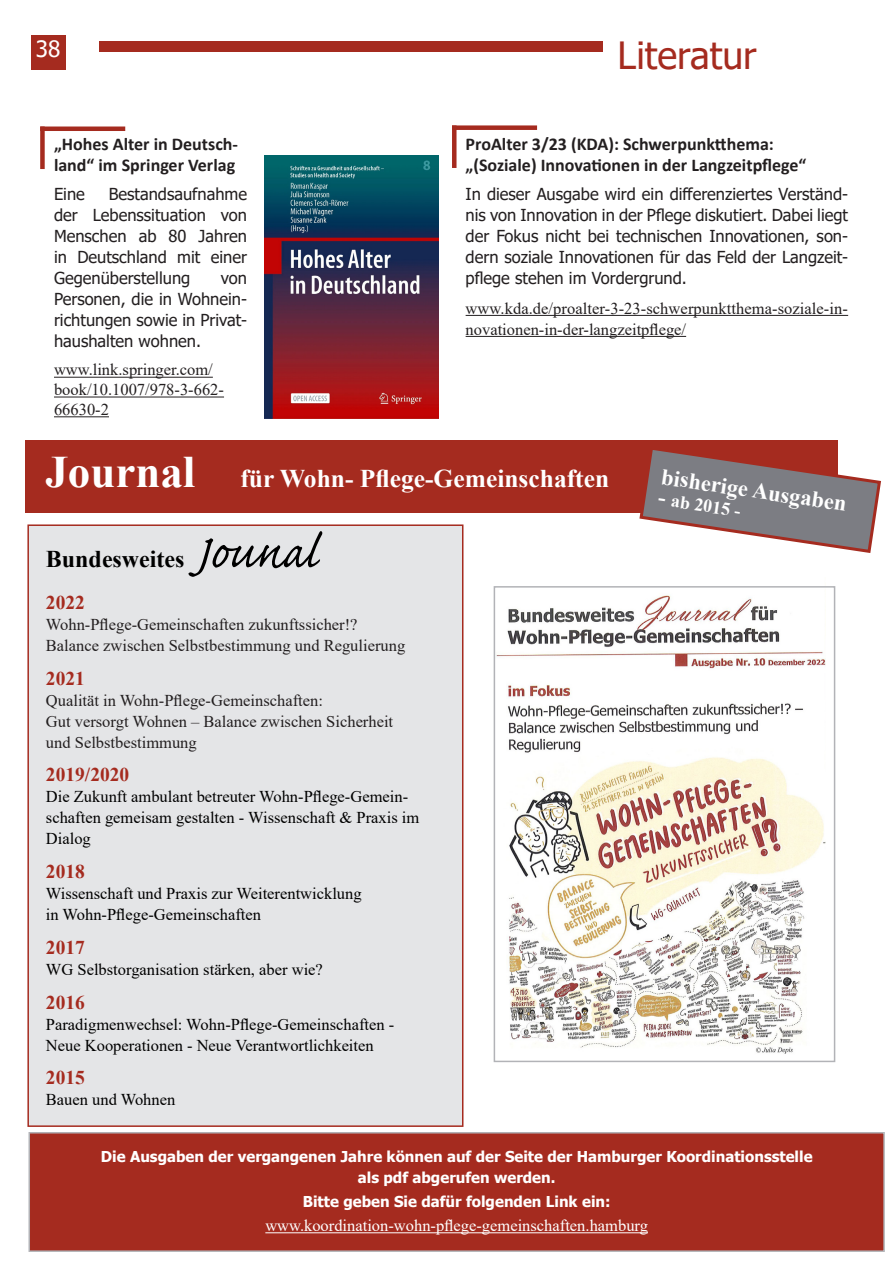
<style>
.page{position:relative;width:893px;height:1263px;background:#fff}
.page>*{position:absolute;margin:0;border:0;box-sizing:border-box;transform-origin:0 0}
.t1{font:60px "Caflisch Script Pro";letter-spacing:-.005em;color:#000}
.t2{font:37.5px "Tahoma";color:#a52b1f}
.t3{font:700 25.5px "Times New Roman";color:#fff}
.t4{font:700 24px "Times New Roman";color:#000}
.t5{font:700 22.5px "Times New Roman";color:#fff}
.t6{font:22.5px "Tahoma";color:#fff}
.t7{font:700 19.5px "Times New Roman";color:#a52b1f}
.t8{font:700 18px/21px "Calibri";color:#231f20}
.t9{font:700 18px "Times New Roman";color:#fff}
.t10{font:16.5px/21px "Tahoma";color:#231f20;text-align:justify}
.t11{font:16.5px/21px "Times New Roman";color:#231f20}
.t12{font:16.5px/21px "Times New Roman";color:#000}
.t13{font:16.5px "Times New Roman";color:#fff}
.t14{font:700 15px/21px "Tahoma";color:#fff;text-align:center}
.s1{font-size:45px}
.s2{font-size:22.5px}
</style>
<div class="page">
<div style="left:100px;top:42px;width:503px;height:10px;background:#a52b1f"></div>
<div style="left:32px;top:36px;width:34px;height:34px;background:#a52b1f"></div>
<div style="left:40px;top:126px;width:85px;height:5px;background:#a52b1f"></div>
<div style="left:40px;top:126px;width:5px;height:43px;background:#a52b1f"></div>
<div style="left:452px;top:125px;width:85px;height:5px;background:#a52b1f"></div>
<hr style="left:452px;top:125px;width:4px;height:43px;background:#a52b1f">
<hr style="left:466px;top:315px;width:382px;height:1px;background:#231f20">
<hr style="left:466px;top:336px;width:220px;height:1px;background:#231f20">
<img style="left:264px;top:156px;width:174px;height:262px">
<hr style="left:54px;top:377px;width:159px;height:1px;background:#231f20">
<hr style="left:54px;top:397px;width:170px;height:1px;background:#231f20">
<hr style="left:54px;top:416px;width:55px;height:1px;background:#231f20">
<div style="left:25px;top:440px;width:813px;height:72px;background:#a52b1f"></div>
<img style="left:497px;top:595px;width:329px;height:459px">
<div style="left:29px;top:1133px;width:855px;height:118px;background:#a52b1f"></div>
<hr style="left:265px;top:1232px;width:383px;height:1px;background:#fff">
<div style="left:29px;top:1132px;width:856px;height:120px;border:2px solid #b2b3b7"></div>
<div style="left:28px;top:525px;width:435px;height:601px;background:#e4e5e7"></div>
<div style="left:27px;top:524px;width:436px;height:603px;border:2px solid #a52b1f"></div>
<svg style="left:638px;top:450px;width:243px;height:103px"></svg>
<div style="left:494px;top:586px;width:341px;height:476px;border:2px solid #b2b3b7"></div>
<h3 class="t6" style="left:36px;top:34px;width:26px">38</h3>
<h2 class="t2" style="left:618px;top:30px;width:141px">Literatur</h2>
<p class="t8" style="left:54px;top:133px;width:186px">„Hohes Alter in Deutsch&shy;land“ im Springer Verlag</p>
<p class="t10" style="left:54px;top:184px;width:32px">Eine</p>
<p class="t10" style="left:54px;top:184px;width:195px;text-indent:55px">Bestandsaufnahme der Lebenssituation von Menschen ab 80 Jahren in Deutschland mit einer Gegenüberstellung</p>
<p class="t10" style="left:54px;top:269px;width:195px;text-indent:167px">von Personen, die in Wohnein&shy;richtungen sowie in Privat&shy;haushalten wohnen.</p>
<p class="t11" style="left:54px;top:359px;width:172px;line-height:19.8px">www.link.springer.com/ book/10.1007/978-3-662-<br>66630-2</p>
<p class="t8" style="left:466px;top:133px;width:342px">ProAlter 3/23 (KDA): Schwerpunktthema: „(Soziale) Innovationen in der Langzeitpflege“</p>
<p class="t10" style="left:466px;top:184px;width:384px">In dieser Ausgabe wird ein differenziertes Verständ&shy;nis von Innovation in der Pflege diskutiert. Dabei liegt der Fokus nicht bei technischen Innovationen, son&shy;dern soziale Innovationen für das Feld der Langzeit&shy;pflege stehen im Vordergrund.</p>
<p class="t11" style="left:466px;top:297px;width:384px">www.kda.de/proalter-3-23-schwerpunktthema-soziale-in&shy;novationen-in-der-langzeitpflege/</p>
<h3 class="t3" style="left:45px;top:460px;width:565px"><span class="s1">Journal</span> für Wohn- Pflege-Gemeinschaften</h3>
<h1 class="t1" style="left:195px;top:521px;width:123px">Jounal</h1>
<h3 class="t4" style="left:46px;top:541px;width:140px">Bundesweites</h3>
<p class="t7" style="left:46px;top:588px;width:40px">2022</p>
<p class="t11" style="left:46px;top:613px;width:361px">Wohn-Pflege-Gemeinschaften zukunftssicher!?<br>Balance zwischen Selbstbestimmung und Regulierung</p>
<p class="t7" style="left:46px;top:664px;width:40px">2021</p>
<p class="t11" style="left:46px;top:689px;width:349px">Qualität in Wohn-Pflege-Gemeinschaften:<br>Gut versorgt Wohnen – Balance zwischen Sicherheit und Selbstbestimmung</p>
<p class="t7" style="left:46px;top:761px;width:85px">2019/2020</p>
<p class="t12" style="left:46px;top:786px;width:375px">Die Zukunft ambulant betreuter Wohn-Pflege-Gemein&shy;schaften gemeisam gestalten - Wissenschaft &amp; Praxis im<br>Dialog</p>
<p class="t7" style="left:46px;top:857px;width:40px">2018</p>
<p class="t12" style="left:46px;top:882px;width:317px">Wissenschaft und Praxis zur Weiterentwicklung in Wohn-Pflege-Gemeinschaften</p>
<p class="t7" style="left:46px;top:933px;width:40px">2017</p>
<p class="t12" style="left:46px;top:958px;width:278px">WG Selbstorganisation stärken, aber wie?</p>
<p class="t7" style="left:46px;top:988px;width:40px">2016</p>
<p class="t12" style="left:46px;top:1013px;width:350px">Paradigmenwechsel: Wohn-Pflege-Gemeinschaften -<br>Neue Kooperationen - Neue Verantwortlichkeiten</p>
<p class="t7" style="left:46px;top:1064px;width:40px">2015</p>
<p class="t12" style="left:46px;top:1089px;width:131px">Bauen und Wohnen</p>
<h3 class="t5" style="left:664px;top:461px;width:188px;rotate:8deg">bisherige Ausgaben</h3>
<p class="t9" style="left:660px;top:486px;width:85px;rotate:8deg"><span class="s2">-</span> ab 2015 -</p>
<p class="t14" style="left:101px;top:1147px;width:713px">Die Ausgaben der vergangenen Jahre können auf der Seite der Hamburger Koordinationsstelle als pdf abgerufen werden.</p>
<p class="t14" style="left:303px;top:1192px;width:309px">Bitte geben Sie dafür folgenden Link ein:</p>
<p class="t13" style="left:265px;top:1214px;width:384px">www.koordination-wohn-pflege-gemeinschaften.hamburg</p>
</div>
